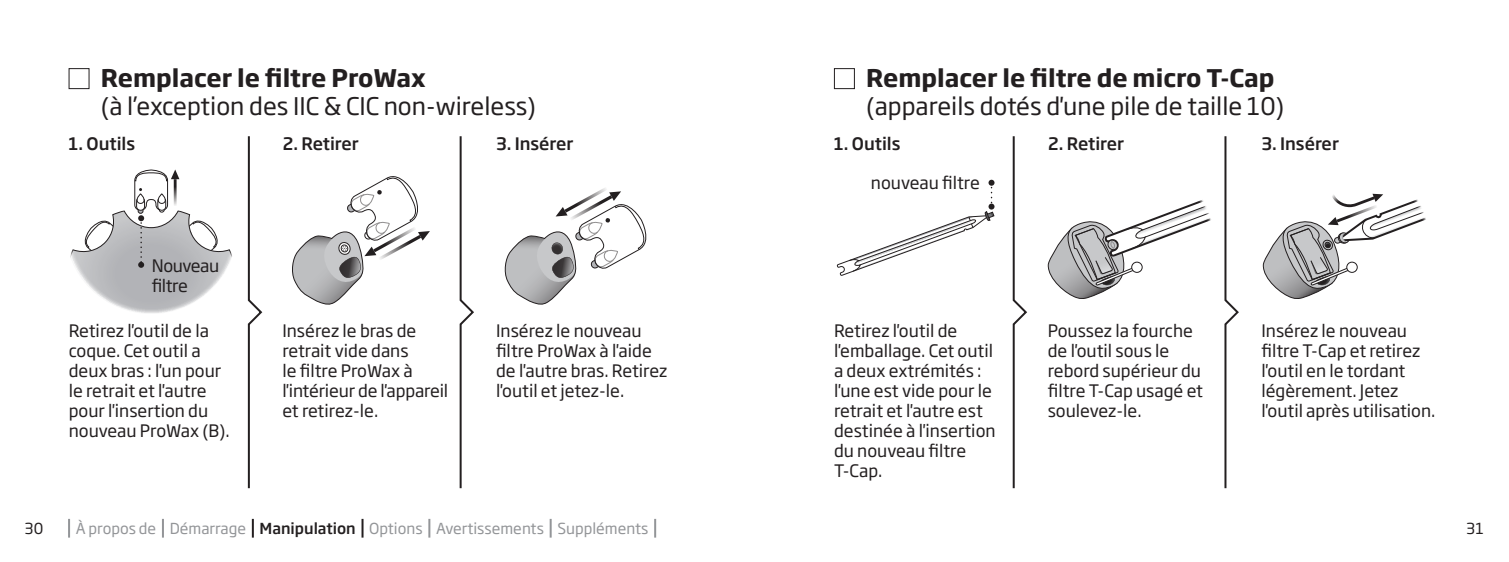
<style>
.page{position:relative;width:1509px;height:562px;background:#fff}
.page>*{position:absolute;margin:0;border:0;box-sizing:border-box;transform-origin:0 0}
.t1{font:24px "Soho Gothic Pro";color:#231f20}
.t2{font:700 24px "Soho Gothic Pro";color:#231f20}
.t3{font:17px/20px "Soho Gothic Pro";color:#231f20}
.t4{font:500 17px "Soho Gothic Pro";color:#231f20}
.t5{font:17px/20px "Soho Gothic Pro";letter-spacing:-.025em;color:#231f20}
.t6{font:15px "Soho Gothic Pro";color:#939598}
.t7{font:15px "Soho Gothic Pro";color:#231f20}
.s1{font-weight:500;color:#231f20}
</style>
<div class="page">
<div style="left:69px;top:68px;width:20px;height:21px;border:1px solid #231f20"></div>
<svg style="left:70px;top:169px;width:162px;height:144px"></svg>
<svg style="left:292px;top:176px;width:138px;height:129px"></svg>
<svg style="left:504px;top:188px;width:142px;height:117px"></svg>
<svg style="left:459px;top:136px;width:15px;height:353px"></svg>
<svg style="left:247px;top:136px;width:16px;height:353px"></svg>
<div style="left:833px;top:68px;width:21px;height:21px;border:1px solid #231f20"></div>
<svg style="left:836px;top:180px;width:158px;height:95px"></svg>
<svg style="left:1047px;top:200px;width:164px;height:99px"></svg>
<svg style="left:1262px;top:193px;width:164px;height:106px"></svg>
<svg style="left:1224px;top:136px;width:15px;height:353px"></svg>
<svg style="left:1012px;top:136px;width:15px;height:353px"></svg>
<svg style="left:68px;top:518px;width:2px;height:19px"></svg>
<svg style="left:162px;top:518px;width:2px;height:19px"></svg>
<svg style="left:252px;top:518px;width:2px;height:19px"></svg>
<svg style="left:361px;top:518px;width:2px;height:19px"></svg>
<svg style="left:428px;top:518px;width:2px;height:19px"></svg>
<svg style="left:549px;top:518px;width:2px;height:19px"></svg>
<svg style="left:654px;top:518px;width:2px;height:19px"></svg>
<h1 class="t2" style="left:101px;top:59px;width:326px">Remplacer le filtre ProWax</h1>
<h1 class="t1" style="left:101px;top:88px;width:436px">(à l’exception des IIC &amp; CIC non-wireless)</h1>
<p class="t4" style="left:283px;top:130px;width:77px">2. Retirer</p>
<p class="t4" style="left:496px;top:130px;width:79px">3. Insérer</p>
<p class="t4" style="left:69px;top:130px;width:68px">1. Outils</p>
<p class="t5" style="left:152px;top:255px;width:69px">Nouveau filtre</p>
<p class="t3" style="left:69px;top:319px;width:162px">Retirez l'outil de la coque. Cet outil a deux bras : l'un pour le retrait et l'autre pour l'insertion du nouveau ProWax (B).</p>
<p class="t3" style="left:282px;top:319px;width:167px">Insérez le bras de retrait vide dans<br>le filtre ProWax à l'intérieur de l'appareil et retirez-le.</p>
<p class="t3" style="left:496px;top:319px;width:173px">Insérez le nouveau filtre ProWax à l'aide de l'autre bras. Retirez l'outil et jetez-le.</p>
<h1 class="t2" style="left:866px;top:59px;width:410px">Remplacer le filtre de micro T-Cap</h1>
<h1 class="t1" style="left:866px;top:88px;width:419px">(appareils dotés d'une pile de taille 10)</h1>
<p class="t4" style="left:1048px;top:130px;width:77px">2. Retirer</p>
<p class="t4" style="left:1261px;top:130px;width:79px">3. Insérer</p>
<p class="t4" style="left:833px;top:130px;width:68px">1. Outils</p>
<p class="t3" style="left:870px;top:171px;width:110px">nouveau filtre</p>
<p class="t3" style="left:834px;top:319px;width:163px">Retirez l'outil de l'emballage. Cet outil a deux extrémités : l'une est vide pour le retrait et l'autre est destinée à l'insertion du nouveau filtre<br>T-Cap.</p>
<p class="t3" style="left:1047px;top:319px;width:157px">Poussez la fourche de l'outil sous le rebord supérieur du filtre T-Cap usagé et soulevez-le.</p>
<p class="t3" style="left:1261px;top:319px;width:176px">Insérez le nouveau filtre T-Cap et retirez l'outil en le tordant légèrement. Jetez l'outil après utilisation.</p>
<p class="t6" style="left:76px;top:516px;width:574px">À propos de Démarrage <span class="s1">Manipulation</span> Options Avertissements Suppléments</p>
<p class="t7" style="left:25px;top:516px;width:20px">30</p>
<p class="t7" style="left:1465px;top:516px;width:19px">31</p>
</div>
